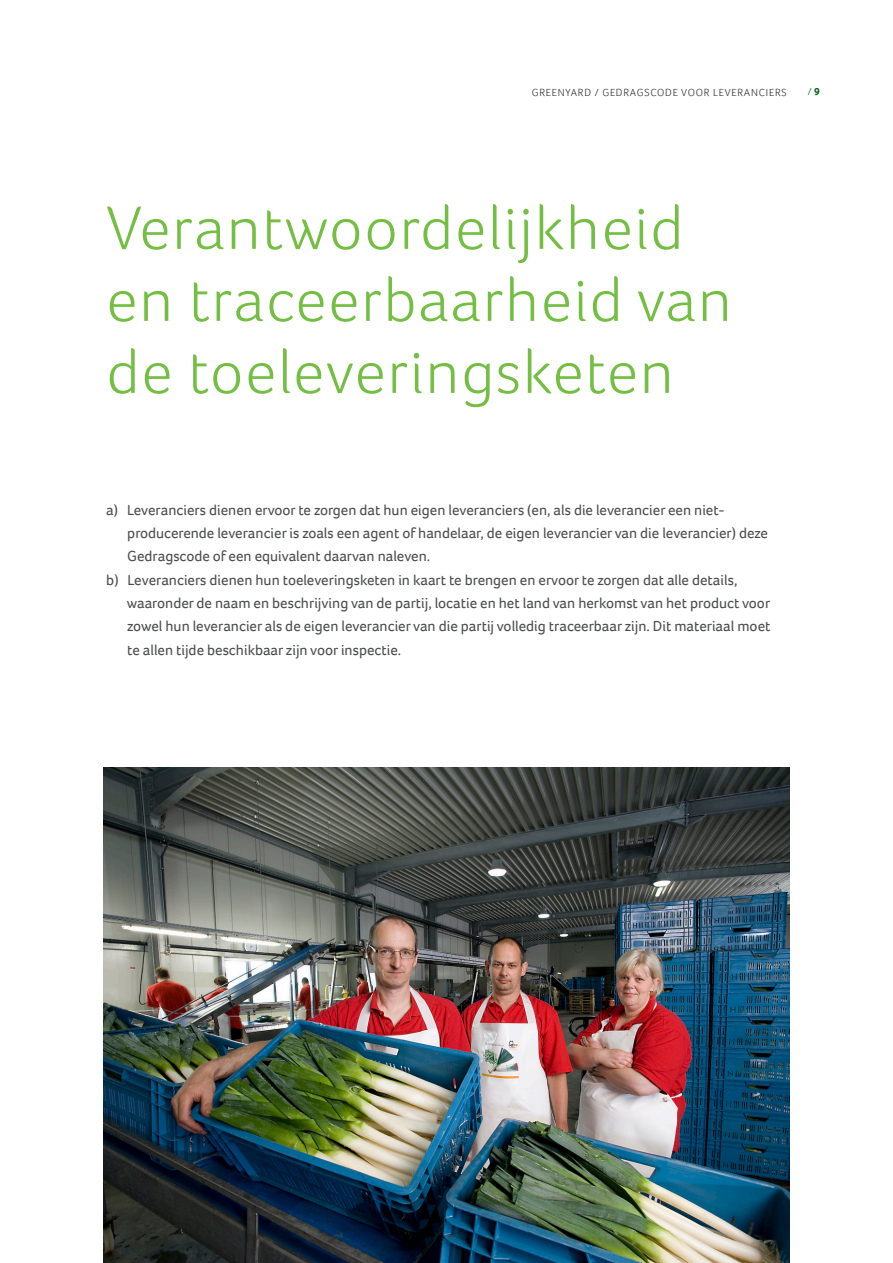
<style>
.page{position:relative;width:893px;height:1263px;background:#fff}
.page>*{position:absolute;margin:0;border:0;box-sizing:border-box;transform-origin:0 0}
.t1{font:300 63px/72px "Foco";letter-spacing:.025em;color:#74bf43}
.t2{font:15px "Foco";color:#4b4c4d}
.t3{font:300 10.5px "Foco";letter-spacing:.075em;color:#231f20}
.t4{font:300 10.5px "Foco";color:#016226}
.s1{font-weight:700}
</style>
<div class="page">
<img style="left:103px;top:767px;width:686px;height:496px">
<p class="t3" style="left:532px;top:85px;width:256px">GREENYARD / GEDRAGSCODE VOOR LEVERANCIERS</p>
<p class="t4" style="left:808px;top:84px;width:13px">/ <span class="s1">9</span></p>
<h1 class="t1" style="left:106px;top:191px;width:627px">Verantwoordelijkheid en traceerbaarheid van de toeleveringsketen</h1>
<p class="t2" style="left:106px;top:500px;width:620px">a) Leveranciers dienen ervoor te zorgen dat hun eigen leveranciers (en, als die leverancier een niet-</p>
<p class="t2" style="left:127px;top:523px;width:642px">producerende leverancier is zoals een agent of handelaar, de eigen leverancier van die leverancier) deze</p>
<p class="t2" style="left:127px;top:546px;width:304px">Gedragscode of een equivalent daarvan naleven.</p>
<p class="t2" style="left:106px;top:570px;width:633px">b) Leveranciers dienen hun toeleveringsketen in kaart te brengen en ervoor te zorgen dat alle details,</p>
<p class="t2" style="left:127px;top:593px;width:645px">waaronder de naam en beschrijving van de partij, locatie en het land van herkomst van het product voor</p>
<p class="t2" style="left:127px;top:616px;width:645px">zowel hun leverancier als de eigen leverancier van die partij volledig traceerbaar zijn. Dit materiaal moet</p>
<p class="t2" style="left:127px;top:640px;width:276px">te allen tijde beschikbaar zijn voor inspectie.</p>
</div>
